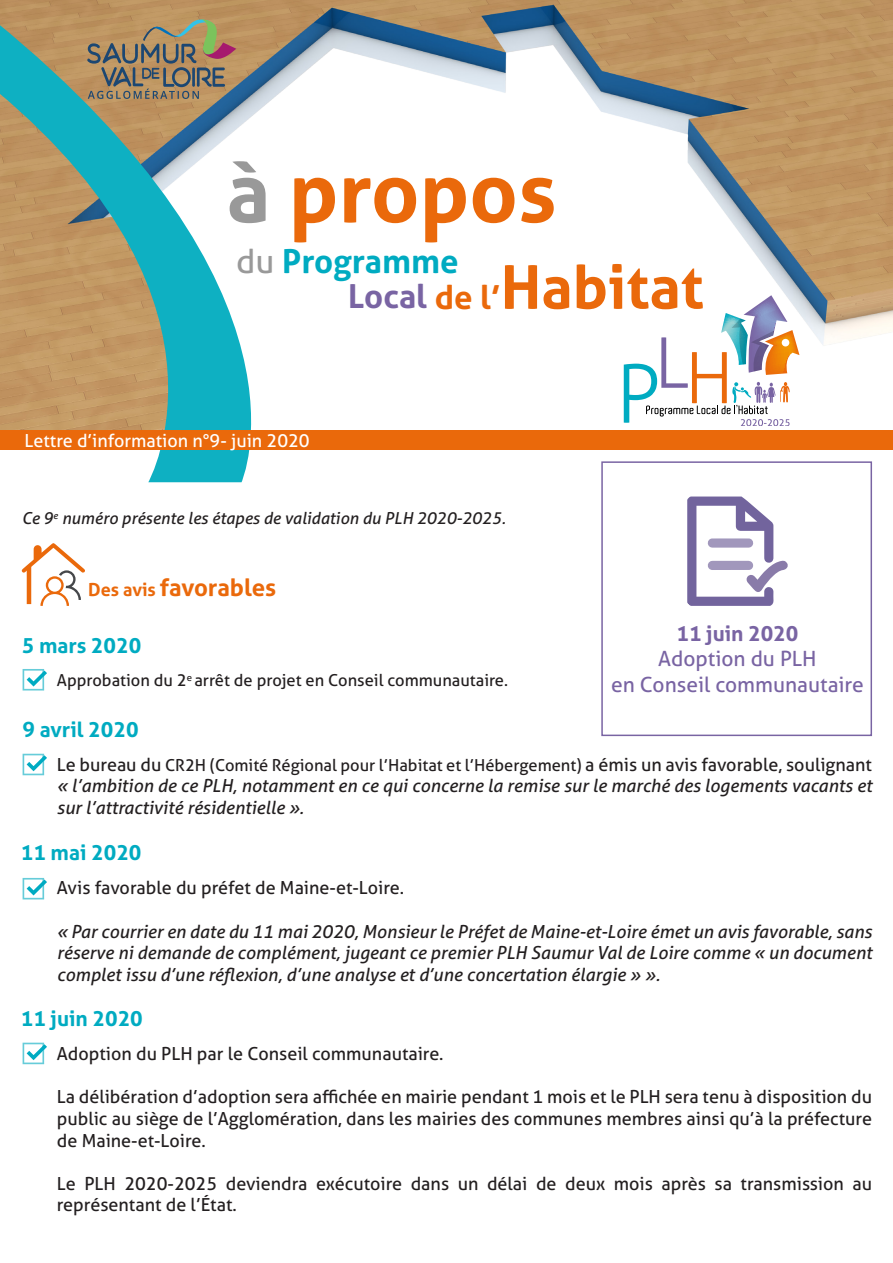
<style>
.page{position:relative;width:893px;height:1263px;background:#fff}
.page>*{position:absolute;margin:0;border:0;box-sizing:border-box;transform-origin:0 0}
.t1{font:700 84px "Aller";color:#ea690b}
.t2{font:700 60px "Aller";color:#ea690b}
.t3{font:700 33px "Aller";color:#00abc1}
.t4{font:700 33px "Aller";color:#7964a3}
.t5{font:700 24px "Aller";color:#ea690b}
.t6{font:700 21px "Aller";color:#00abc1}
.t7{font:21px "Aller";color:#7964a3}
.t8{font:700 21px "Aller";color:#7964a3}
.t9{font:18px/21.6px "Aller";color:#231f20;text-align:justify}
.t10{font:italic 18px/21.6px "Aller";color:#231f20}
.t11{font:18px "Aller";color:#fff}
.t12{font:16.5px "Aller";color:#231f20}
.t13{font:italic 16.5px "Aller";color:#231f20}
.s1{color:#999}
.s2{font-weight:400;color:#999}
.s3{font-size:33px}
.s4{font-size:18px}
</style>
<div class="page">
<img style="left:0;top:0;width:893px;height:423px">
<svg style="left:0;top:20px;width:326px;height:462px"></svg>
<div style="left:0;top:430px;width:893px;height:20px;background:#ea690b"></div>
<svg style="left:624px;top:295px;width:175px;height:131px"></svg>
<svg style="left:87px;top:19px;width:149px;height:80px;background:#9b8566"></svg>
<div style="left:601px;top:461px;width:271px;height:275px;border:2px solid #7964a3"></div>
<svg style="left:22px;top:543px;width:63px;height:63px"></svg>
<svg style="left:687px;top:496px;width:101px;height:110px"></svg>
<svg style="left:23px;top:669px;width:24px;height:21px"></svg>
<svg style="left:23px;top:754px;width:24px;height:21px"></svg>
<svg style="left:23px;top:878px;width:24px;height:21px"></svg>
<svg style="left:23px;top:1043px;width:24px;height:21px"></svg>
<p class="t1" style="left:226px;top:140px;width:332px"><span class="s1">à</span> propos</p>
<p class="t3" style="left:236px;top:241px;width:224px"><span class="s2">du</span> Programme</p>
<p class="t4" style="left:348px;top:276px;width:81px">Local</p>
<p class="t2" style="left:435px;top:250px;width:270px"><span class="s3">de l’</span>Habitat</p>
<p class="t11" style="left:25px;top:429px;width:287px">Lettre d’information n°9- juin 2020</p>
<p class="t13" style="left:22px;top:508px;width:485px">Ce 9<sup>e</sup> numéro présente les étapes de validation du PLH 2020-2025.</p>
<p class="t5" style="left:88px;top:573px;width:190px"><span class="s4">Des avis</span> favorables</p>
<p class="t6" style="left:22px;top:633px;width:121px">5 mars 2020</p>
<p class="t12" style="left:57px;top:670px;width:453px">Approbation du 2<sup>e</sup> arrêt de projet en Conseil communautaire.</p>
<p class="t6" style="left:23px;top:716px;width:118px">9 avril 2020</p>
<p class="t8" style="left:676px;top:621px;width:124px">11 juin 2020</p>
<p class="t7" style="left:658px;top:646px;width:160px">Adoption du PLH</p>
<p class="t7" style="left:611px;top:671px;width:254px">en Conseil communautaire</p>
<p class="t12" style="left:57px;top:755px;width:817px"><span class="s4">Le bureau du</span> CR2H (Comité Régional pour l’Habitat et l’Hébergement) <span class="s4">a émis un avis favorable, soulignant</span></p>
<p class="t10" style="left:57px;top:775px;width:817px">« l’ambition de ce PLH, notamment en ce qui concerne la remise sur le marché des logements vacants et sur l’attractivité résidentielle ».</p>
<p class="t6" style="left:21px;top:840px;width:122px">11 mai 2020</p>
<p class="t9" style="left:57px;top:877px;width:349px">Avis favorable du préfet de Maine-et-Loire.</p>
<p class="t10" style="left:57px;top:920px;width:817px;text-align:justify">« Par courrier en date du 11 mai 2020, Monsieur le Préfet de Maine-et-Loire émet un avis favorable, sans réserve ni demande de complément, jugeant ce premier PLH Saumur Val de Loire comme « un document complet issu d’une réflexion, d’une analyse et d’une concertation élargie » ».</p>
<p class="t6" style="left:21px;top:1006px;width:124px">11 juin 2020</p>
<p class="t9" style="left:57px;top:1043px;width:388px">Adoption du PLH par le Conseil communautaire.</p>
<p class="t9" style="left:57px;top:1086px;width:817px">La délibération d’adoption sera affichée en mairie pendant 1 mois et le PLH sera tenu à disposition du public au siège de l’Agglomération, dans les mairies des communes membres ainsi qu’à la préfecture de Maine-et-Loire.</p>
<p class="t9" style="left:57px;top:1172px;width:817px">Le PLH 2020-2025 deviendra exécutoire dans un délai de deux mois après sa transmission au représentant de l’État.</p>
</div>
